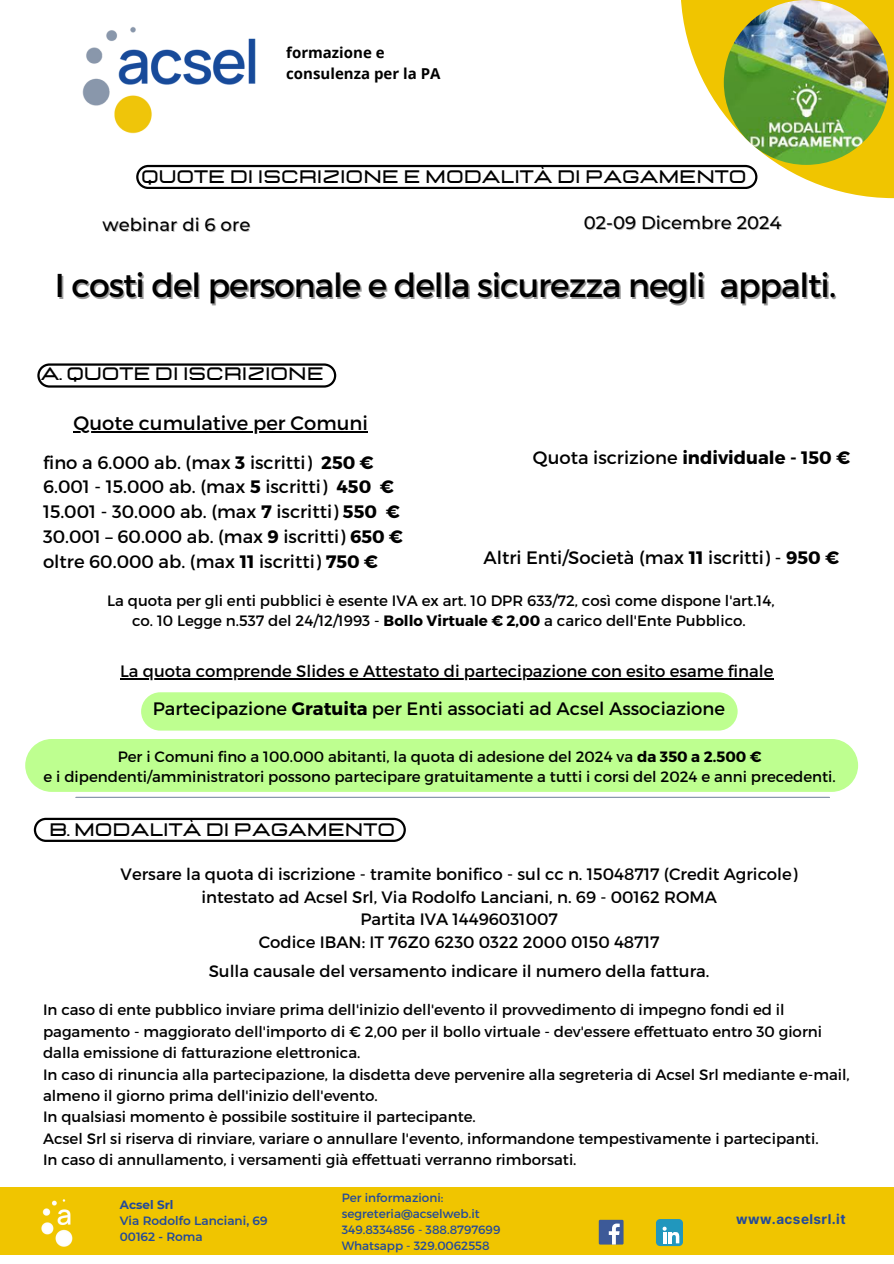
<style>
.page{position:relative;width:894px;height:1264px;background:#fff}
.page>*{position:absolute;margin:0;border:0;box-sizing:border-box;transform-origin:0 0}
.t1{font:33px "Montserrat";letter-spacing:-.03em;color:#000}
.t2{font:19.5px "Montserrat";color:#000}
.t3{font:18px/24.8px "Montserrat";color:#000}
.t4{font:700 18px "Lastica";color:#000}
.t5{font:700 18px "Montserrat";color:#000}
.t6{font:500 18px "Montserrat";color:#000}
.t7{font:16.5px/23px "Montserrat";color:#000;text-align:center}
.t8{font:15px/21.5px "Montserrat";color:#000;text-align:center}
.t9{font:700 15px/20.2px "Open Sans";color:#000}
.t10{font:700 13.5px "Inter";letter-spacing:.03em;color:#234a9a}
.t11{font:12px "Montserrat";color:#234a9a}
.t12{font:600 12px/16px "Montserrat";color:#234a9a}
.t13{font:700 12px "Montserrat";color:#234a9a}
.s1{font-weight:700}
.s2{font-weight:400}
</style>
<div class="page">
<svg style="left:680px;top:0;width:213px;height:198px;fill:#f0c500"></svg>
<img style="left:82px;top:27px;width:174px;height:107px">
<img style="left:723px;top:0;width:165px;height:165px;border-radius:50%">
<svg style="left:136px;top:165px;width:621px;height:23px"></svg>
<svg style="left:37px;top:363px;width:299px;height:24px"></svg>
<svg style="left:34px;top:817px;width:371px;height:24px"></svg>
<hr style="left:120px;top:678px;width:653px;height:1px;background:#000">
<div style="left:25px;top:739px;width:832px;height:53px;background:#beff90"></div>
<div style="left:141px;top:692px;width:596px;height:38px;background:#beff90;border-radius:19px"></div>
<hr style="left:76px;top:796px;width:753px;height:2px;background:#8997ab">
<hr style="left:73px;top:431px;width:295px;height:1px;background:#000">
<div style="left:0;top:1187px;width:893px;height:68px;background:#f0c500"></div>
<img style="left:41px;top:1199px;width:32px;height:48px">
<div style="left:598px;top:1219px;width:25px;height:25px;background:#3d5a98"></div>
<svg style="left:608px;top:1223px;width:11px;height:21px"></svg>
<div style="left:655px;top:1218px;width:27px;height:27px;background:#2197bd;border-radius:4px"></div>
<svg style="left:662px;top:1226px;width:17px;height:17px"></svg>
<h3 class="t9" style="left:286px;top:42px;width:156px">formazione e consulenza per la PA</h3>
<h2 class="t4" style="left:141px;top:168px;width:607px">QUOTE DI ISCRIZIONE E MODALITÀ DI PAGAMENTO</h2>
<h5 class="t6" style="left:103px;top:214px;width:149px">webinar di 6 ore</h5>
<h5 class="t6" style="left:583px;top:212px;width:199px">02-09 Dicembre 2024</h5>
<h2 class="t1" style="left:55px;top:264px;width:782px">I costi del personale e della sicurezza negli appalti.</h2>
<h4 class="t4" style="left:41px;top:365px;width:284px">A. QUOTE DI ISCRIZIONE</h4>
<h5 class="t2" style="left:73px;top:410px;width:296px">Quote cumulative per Comuni</h5>
<p class="t3" style="left:43px;top:449px;width:361px">fino a 6.000 ab. (max <span class="s1">3</span> iscritti) <span class="s1">250 € </span>6.001 - 15.000 ab. (max <span class="s1">5</span> iscritti) <span class="s1">450 € </span>15.001 - 30.000 ab. (max <span class="s1">7</span> iscritti) <span class="s1">550 € </span>30.001 – 60.000 ab. (max <span class="s1">9</span> iscritti) <span class="s1">650 € </span>oltre 60.000 ab. (max <span class="s1">11</span> iscritti) <span class="s1">750 €</span></p>
<p class="t5" style="left:532px;top:446px;width:319px"><span class="s2">Quota iscrizione</span> individuale - 150 €</p>
<p class="t3" style="left:483px;top:544px;width:357px">Altri Enti/Società (max <span class="s1">11</span> iscritti) - <span class="s1">950 €</span></p>
<h3 class="t8" style="left:107px;top:589px;width:668px;line-height:20.2px">La quota per gli enti pubblici è esente IVA ex art. 10 DPR 633/72, così come dispone l'art.14, co. 10 Legge n.537 del 24/12/1993 - <span class="s1">Bollo Virtuale € 2,00</span> a carico dell'Ente Pubblico.</h3>
<h3 class="t7" style="left:120px;top:659px;width:654px">La quota comprende Slides e Attestato di partecipazione con esito esame finale</h3>
<h2 class="t3" style="left:153px;top:695px;width:573px">Partecipazione <span class="s1">Gratuita</span> per Enti associati ad Acsel Associazione</h2>
<h5 class="t8" style="left:44px;top:745px;width:793px;line-height:20.2px">Per i Comuni fino a 100.000 abitanti, la quota di adesione del 2024 va <span class="s1">da 350 a 2.500 €<br></span>e i dipendenti/amministratori possono partecipare gratuitamente a tutti i corsi del 2024 e anni precedenti.</h5>
<h2 class="t4" style="left:49px;top:820px;width:347px">B. MODALITÀ DI PAGAMENTO</h2>
<h5 class="t7" style="left:121px;top:861px;width:678px">Versare la quota di iscrizione - tramite bonifico - sul cc n. 15048717 (Credit Agricole) intestato ad Acsel Srl, Via Rodolfo Lanciani, n. 69 - 00162 ROMA<br>Partita IVA 14496031007<br>Codice IBAN: IT 76Z0 6230 0322 2000 0150 48717</h5>
<h5 class="t7" style="left:209px;top:959px;width:502px">Sulla causale del versamento indicare il numero della fattura.</h5>
<h3 class="t8" style="left:43px;top:998px;width:808px;text-align:left">In caso di ente pubblico inviare prima dell'inizio dell'evento il provvedimento di impegno fondi ed il pagamento - maggiorato dell'importo di € 2,00 per il bollo virtuale - dev'essere effettuato entro 30 giorni dalla emissione di fatturazione elettronica.<br>In caso di rinuncia alla partecipazione, la disdetta deve pervenire alla segreteria di Acsel Srl mediante e-mail, almeno il giorno prima dell'inizio dell'evento.<br>In qualsiasi momento è possibile sostituire il partecipante.<br>Acsel Srl si riserva di rinviare, variare o annullare l'evento, informandone tempestivamente i partecipanti.</h3>
<h3 class="t8" style="left:43px;top:1148px;width:535px">In caso di annullamento, i versamenti già effettuati verranno rimborsati.</h3>
<p class="t13" style="left:120px;top:1196px;width:55px">Acsel Srl</p>
<h6 class="t12" style="left:120px;top:1212px;width:149px">Via Rodolfo Lanciani, 69<br>00162 - Roma</h6>
<p class="t11" style="left:341px;top:1189px;width:103px">Per informazioni:</p>
<p class="t11" style="left:341px;top:1205px;width:139px">segreteria@acselweb.it</p>
<p class="t11" style="left:341px;top:1221px;width:160px">349.8334856 - 388.8797699</p>
<p class="t11" style="left:341px;top:1237px;width:149px">Whatsapp - 329.0062558</p>
<p class="t10" style="left:736px;top:1210px;width:111px">www.acselsrl.it</p>
</div>
